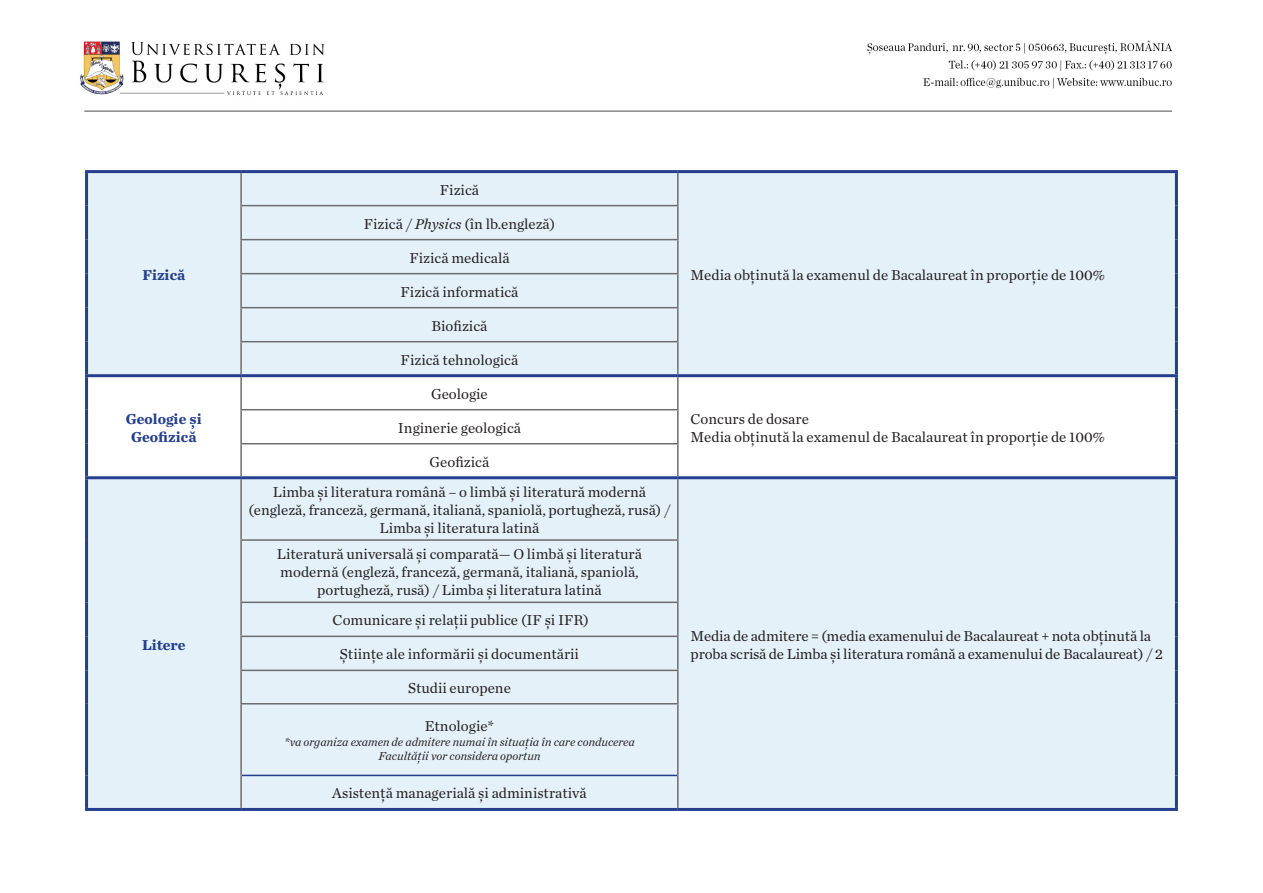
<style>
.page{position:relative;width:1263px;height:893px;background:#fff}
.page>*{position:absolute;margin:0;border:0;box-sizing:border-box;transform-origin:0 0}
.t1{font:15px/18px "Chronicle Text G1";color:#231f20;text-align:center}
.t2{font:700 15px/18px "Chronicle Text G1";color:#253f8e;text-align:center}
.t3{font:italic 12px/14.4px "Chronicle Text G1";color:#231f20;text-align:center}
.s1{font-style:italic}
</style>
<div class="page">
<div style="left:88px;top:173px;width:1087px;height:635px;background:#e4f1f8"></div>
<svg style="left:88px;top:377px;width:1087px;height:99px"></svg>
<hr style="left:240px;top:173px;width:2px;height:32px;background:#6c6d70">
<hr style="left:240px;top:206px;width:2px;height:33px;background:#6c6d70">
<hr style="left:240px;top:240px;width:2px;height:33px;background:#6c6d70">
<hr style="left:240px;top:274px;width:2px;height:33px;background:#6c6d70">
<hr style="left:240px;top:308px;width:2px;height:33px;background:#6c6d70">
<hr style="left:240px;top:342px;width:2px;height:32px;background:#6c6d70">
<hr style="left:677px;top:173px;width:2px;height:32px;background:#6c6d70">
<hr style="left:677px;top:206px;width:2px;height:33px;background:#6c6d70">
<hr style="left:677px;top:240px;width:2px;height:33px;background:#6c6d70">
<hr style="left:677px;top:274px;width:2px;height:33px;background:#6c6d70">
<hr style="left:677px;top:308px;width:2px;height:33px;background:#6c6d70">
<hr style="left:677px;top:342px;width:2px;height:32px;background:#6c6d70">
<hr style="left:240px;top:377px;width:2px;height:32px;background:#6c6d70">
<hr style="left:240px;top:410px;width:2px;height:33px;background:#6c6d70">
<hr style="left:240px;top:444px;width:2px;height:32px;background:#6c6d70">
<hr style="left:677px;top:377px;width:2px;height:32px;background:#6c6d70">
<hr style="left:677px;top:410px;width:2px;height:33px;background:#6c6d70">
<hr style="left:677px;top:444px;width:2px;height:32px;background:#6c6d70">
<hr style="left:240px;top:409px;width:439px;height:1px;background:#6c6d70">
<hr style="left:240px;top:443px;width:439px;height:1px;background:#6c6d70">
<hr style="left:240px;top:479px;width:2px;height:60px;background:#6c6d70">
<hr style="left:240px;top:541px;width:2px;height:61px;background:#6c6d70">
<hr style="left:677px;top:479px;width:2px;height:60px;background:#6c6d70">
<hr style="left:677px;top:541px;width:2px;height:61px;background:#6c6d70">
<hr style="left:240px;top:603px;width:2px;height:33px;background:#6c6d70">
<hr style="left:677px;top:603px;width:2px;height:33px;background:#6c6d70">
<hr style="left:240px;top:637px;width:2px;height:33px;background:#6c6d70">
<hr style="left:677px;top:637px;width:2px;height:33px;background:#6c6d70">
<hr style="left:240px;top:671px;width:2px;height:32px;background:#6c6d70">
<hr style="left:677px;top:671px;width:2px;height:32px;background:#6c6d70">
<hr style="left:240px;top:704px;width:2px;height:71px;background:#6c6d70">
<hr style="left:677px;top:704px;width:2px;height:71px;background:#6c6d70">
<hr style="left:240px;top:775px;width:2px;height:33px;background:#6c6d70">
<hr style="left:677px;top:775px;width:2px;height:33px;background:#6c6d70">
<hr style="left:240px;top:205px;width:439px;height:1px;background:#6c6d70">
<hr style="left:240px;top:239px;width:439px;height:1px;background:#6c6d70">
<hr style="left:240px;top:273px;width:439px;height:1px;background:#6c6d70">
<hr style="left:240px;top:307px;width:439px;height:1px;background:#6c6d70">
<hr style="left:240px;top:341px;width:439px;height:1px;background:#6c6d70">
<hr style="left:240px;top:539px;width:439px;height:2px;background:#6c6d70">
<hr style="left:240px;top:602px;width:439px;height:1px;background:#6c6d70">
<hr style="left:240px;top:636px;width:439px;height:1px;background:#6c6d70">
<hr style="left:240px;top:670px;width:439px;height:1px;background:#6c6d70">
<hr style="left:240px;top:703px;width:439px;height:1px;background:#6c6d70">
<hr style="left:242px;top:775px;width:435px;height:1px;background:#253f8e">
<hr style="left:85px;top:170px;width:156px;height:3px;background:#253f8e">
<hr style="left:85px;top:173px;width:3px;height:33px;background:#253f8e">
<hr style="left:85px;top:206px;width:3px;height:34px;background:#253f8e">
<hr style="left:85px;top:240px;width:3px;height:34px;background:#253f8e">
<hr style="left:85px;top:274px;width:3px;height:34px;background:#253f8e">
<hr style="left:85px;top:308px;width:3px;height:34px;background:#253f8e">
<hr style="left:85px;top:342px;width:3px;height:32px;background:#253f8e">
<hr style="left:241px;top:170px;width:437px;height:3px;background:#253f8e">
<hr style="left:678px;top:170px;width:500px;height:3px;background:#253f8e">
<hr style="left:85px;top:374px;width:156px;height:3px;background:#253f8e">
<hr style="left:85px;top:377px;width:3px;height:33px;background:#253f8e">
<hr style="left:85px;top:410px;width:3px;height:34px;background:#253f8e">
<hr style="left:85px;top:444px;width:3px;height:32px;background:#253f8e">
<hr style="left:241px;top:374px;width:437px;height:3px;background:#253f8e">
<hr style="left:678px;top:374px;width:500px;height:3px;background:#253f8e">
<hr style="left:85px;top:476px;width:156px;height:3px;background:#253f8e">
<hr style="left:85px;top:479px;width:3px;height:61px;background:#253f8e">
<hr style="left:85px;top:540px;width:3px;height:62px;background:#253f8e">
<hr style="left:85px;top:602px;width:3px;height:34px;background:#253f8e">
<hr style="left:85px;top:636px;width:3px;height:34px;background:#253f8e">
<hr style="left:85px;top:670px;width:3px;height:34px;background:#253f8e">
<hr style="left:85px;top:704px;width:3px;height:71px;background:#253f8e">
<hr style="left:85px;top:775px;width:3px;height:33px;background:#253f8e">
<hr style="left:241px;top:476px;width:437px;height:3px;background:#253f8e">
<hr style="left:678px;top:476px;width:500px;height:3px;background:#253f8e">
<hr style="left:85px;top:808px;width:156px;height:3px;background:#253f8e">
<hr style="left:241px;top:808px;width:437px;height:3px;background:#253f8e">
<hr style="left:678px;top:808px;width:500px;height:3px;background:#253f8e">
<hr style="left:1175px;top:173px;width:3px;height:33px;background:#253f8e">
<hr style="left:1175px;top:206px;width:3px;height:34px;background:#253f8e">
<hr style="left:1175px;top:240px;width:3px;height:34px;background:#253f8e">
<hr style="left:1175px;top:274px;width:3px;height:34px;background:#253f8e">
<hr style="left:1175px;top:308px;width:3px;height:34px;background:#253f8e">
<hr style="left:1175px;top:342px;width:3px;height:32px;background:#253f8e">
<hr style="left:1175px;top:377px;width:3px;height:33px;background:#253f8e">
<hr style="left:1175px;top:410px;width:3px;height:34px;background:#253f8e">
<hr style="left:1175px;top:444px;width:3px;height:32px;background:#253f8e">
<hr style="left:1175px;top:479px;width:3px;height:61px;background:#253f8e">
<hr style="left:1175px;top:540px;width:3px;height:62px;background:#253f8e">
<hr style="left:1175px;top:602px;width:3px;height:34px;background:#253f8e">
<hr style="left:1175px;top:636px;width:3px;height:34px;background:#253f8e">
<hr style="left:1175px;top:670px;width:3px;height:34px;background:#253f8e">
<hr style="left:1175px;top:704px;width:3px;height:71px;background:#253f8e">
<hr style="left:1175px;top:775px;width:3px;height:33px;background:#253f8e">
<img style="left:80px;top:40px;width:1093px;height:72px">
<p class="t2" style="left:142px;top:265px;width:44px">Fizică</p>
<p class="t2" style="left:126px;top:409px;width:77px">Geologie și<br>Geofizică</p>
<p class="t2" style="left:142px;top:635px;width:45px">Litere</p>
<p class="t1" style="left:440px;top:180px;width:41px">Fizică</p>
<p class="t1" style="left:364px;top:214px;width:193px">Fizică / <span class="s1">Physics</span> (în lb.engleză)</p>
<p class="t1" style="left:409px;top:248px;width:102px">Fizică medicală</p>
<p class="t1" style="left:400px;top:282px;width:119px">Fizică informatică</p>
<p class="t1" style="left:432px;top:316px;width:57px">Biofizică</p>
<p class="t1" style="left:401px;top:350px;width:119px">Fizică tehnologică</p>
<p class="t1" style="left:431px;top:384px;width:58px">Geologie</p>
<p class="t1" style="left:398px;top:418px;width:125px">Inginerie geologică</p>
<p class="t1" style="left:430px;top:452px;width:61px">Geofizică</p>
<p class="t1" style="left:248px;top:482px;width:424px">Limba și literatura română – o limbă și literatură modernă (engleză, franceză, germană, italiană, spaniolă, portugheză, rusă) /<br>Limba și literatura latină</p>
<p class="t1" style="left:277px;top:544px;width:367px">Literatură universală și comparată— O limbă și literatură modernă (engleză, franceză, germană, italiană, spaniolă, portugheză, rusă) / Limba și literatura latină</p>
<p class="t1" style="left:333px;top:610px;width:258px">Comunicare și relaţii publice (IF și IFR)</p>
<p class="t1" style="left:340px;top:644px;width:240px">Știinţe ale informării și documentării</p>
<p class="t1" style="left:408px;top:678px;width:104px">Studii europene</p>
<p class="t1" style="left:425px;top:716px;width:71px">Etnologie*</p>
<p class="t3" style="left:284px;top:734px;width:352px">*va organiza examen de admitere numai în situaţia în care conducerea<br>Facultăţii vor considera oportun</p>
<p class="t1" style="left:332px;top:784px;width:256px">Asistenţă managerială și administrativă</p>
<p class="t1" style="left:691px;top:265px;width:416px">Media obţinută la examenul de Bacalaureat în proporţie de 100%</p>
<p class="t1" style="left:691px;top:409px;width:120px">Concurs de dosare</p>
<p class="t1" style="left:691px;top:427px;width:416px">Media obţinută la examenul de Bacalaureat în proporţie de 100%</p>
<p class="t1" style="left:691px;top:626px;width:474px;text-align:left">Media de admitere = (media examenului de Bacalaureat + nota obţinută la proba scrisă de Limba și literatura română a examenului de Bacalaureat) / 2</p>
</div>
